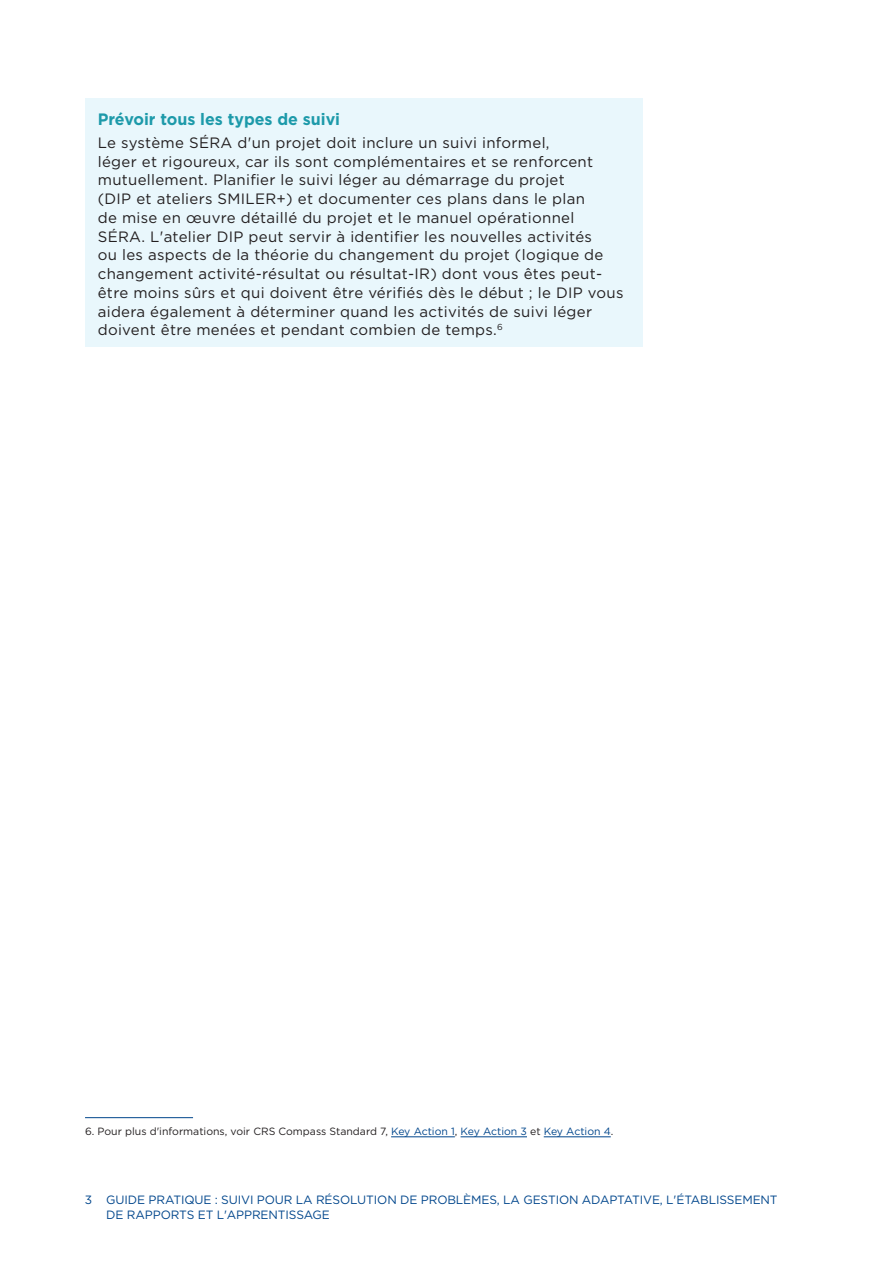
<style>
.page{position:relative;width:893px;height:1263px;background:#fff}
.page>*{position:absolute;margin:0;border:0;box-sizing:border-box;transform-origin:0 0}
.Box_heading_blue{font:700 16.5px "Gotham";color:#1d9aaa}
.Box_heading_blue-2{font:15px/18.8px "Gotham";letter-spacing:.02em;color:#231f20}
.t1{font:12px/15px "Gotham";letter-spacing:-.01em;color:#01468c}
.Footnote{font:10.5px "Gotham";color:#231f20}
.s1{color:#01468c}
</style>
<div class="page">
<div style="left:85px;top:99px;width:557px;height:42px;background:#e9f7fc"></div>
<div style="left:85px;top:119px;width:557px;height:228px;background:#e9f7fc"></div>
<hr style="left:85px;top:1117px;width:108px;height:1px;background:#01468c">
<hr style="left:391px;top:1136px;width:64px;height:1px;background:#01468c">
<hr style="left:461px;top:1136px;width:66px;height:1px;background:#01468c">
<hr style="left:544px;top:1136px;width:67px;height:1px;background:#01468c">
<p class="Box_heading_blue" style="left:98px;top:108px;width:244px">Prévoir tous les types de suivi</p>
<p class="Box_heading_blue-2" style="left:98px;top:133px;width:527px">Le système SÉRA d'un projet doit inclure un suivi informel,<br>léger et rigoureux, car ils sont complémentaires et se renforcent mutuellement. Planifier le suivi léger au démarrage du projet<br>(DIP et ateliers SMILER+) et documenter ces plans dans le plan<br>de mise en œuvre détaillé du projet et le manuel opérationnel SÉRA. L'atelier DIP peut servir à identifier les nouvelles activités<br>ou les aspects de la théorie du changement du projet (logique de changement activité-résultat ou résultat-IR) dont vous êtes peut&shy;être moins sûrs et qui doivent être vérifiés dès le début ; le DIP vous aidera également à déterminer quand les activités de suivi léger doivent être menées et pendant combien de temps.<sup>6</sup></p>
<p class="Footnote" style="left:85px;top:1125px;width:530px">6. Pour plus d'informations, voir CRS Compass Standard 7, <span class="s1">Key Action 1</span>, <span class="s1">Key Action 3</span> et <span class="s1">Key Action 4</span>.</p>
<p class="t1" style="left:106px;top:1192px;width:673px;text-indent:-21px">3 GUIDE PRATIQUE : SUIVI POUR LA RÉSOLUTION DE PROBLÈMES, LA GESTION ADAPTATIVE, L'ÉTABLISSEMENT<br>DE RAPPORTS ET L'APPRENTISSAGE</p>
</div>
